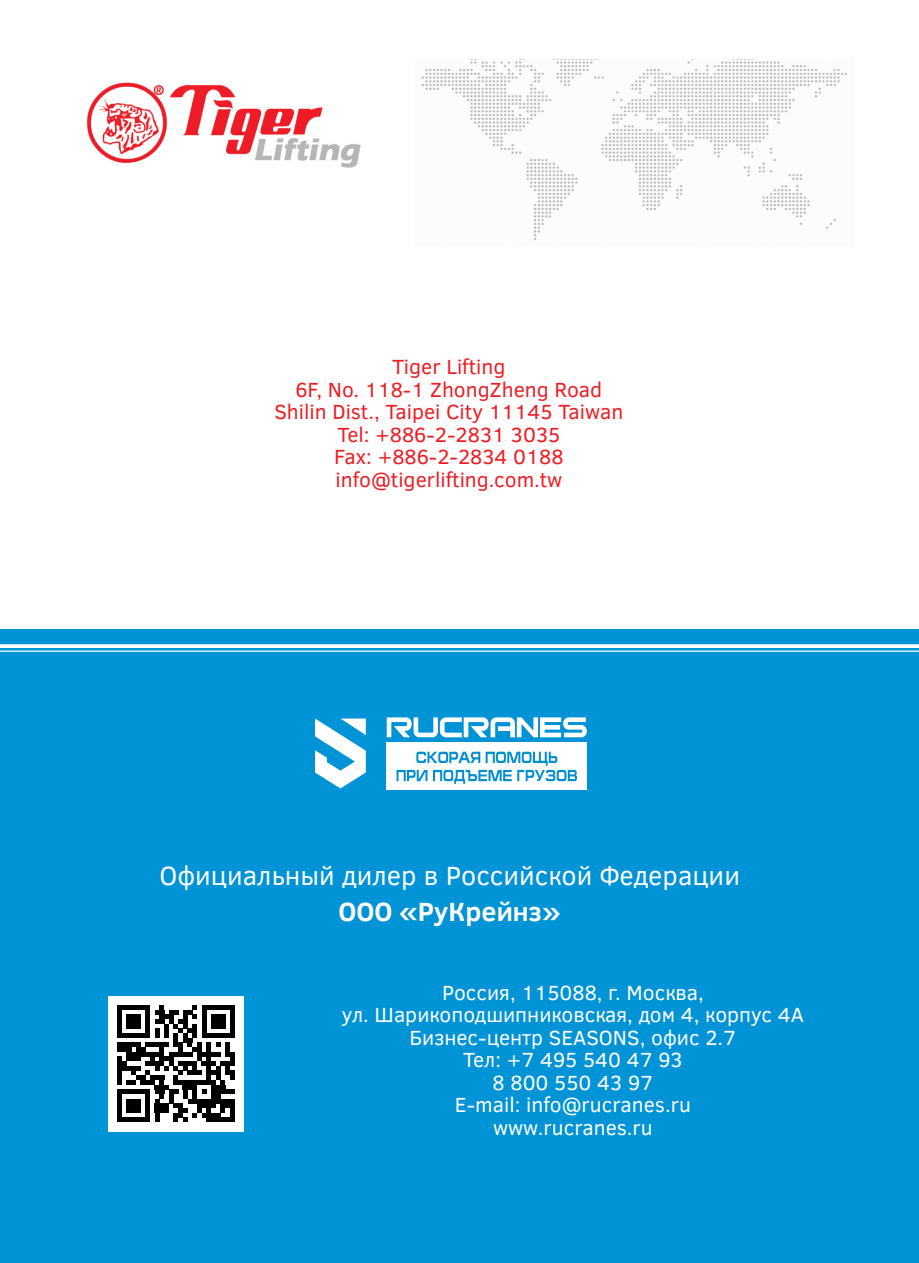
<style>
.page{position:relative;width:919px;height:1263px;background:#fff}
.page>*{position:absolute;margin:0;border:0;box-sizing:border-box;transform-origin:0 0}
.t1{font:27px "Clear Sans";color:#fff}
.t2{font:700 27px "Clear Sans";color:#fff}
.t3{font:21px "Clear Sans";color:#fff}
.t4{font:21px "Clear Sans";color:#ee1d23}
</style>
<div class="page">
<div style="left:0;top:629px;width:918px;height:634px;background:#0093d6"></div>
<hr style="left:0;top:650px;width:918px;height:2px;background:#fff">
<svg style="left:0;top:644px;width:918px;height:4px;background:#eef8fc"></svg>
<svg style="left:315px;top:718px;width:51px;height:70px"></svg>
<div style="left:386px;top:742px;width:201px;height:47px;background:#fff"></div>
<svg style="left:386px;top:717px;width:200px;height:20px"></svg>
<svg style="left:396px;top:752px;width:181px;height:32px"></svg>
<div style="left:108px;top:996px;width:136px;height:135px;background:#fff"></div>
<div style="left:117px;top:1005px;width:33px;height:5px;background:#000"></div>
<div style="left:127px;top:1014px;width:14px;height:5px;background:#000"></div>
<div style="left:127px;top:1019px;width:14px;height:5px;background:#000"></div>
<hr style="left:127px;top:1024px;width:14px;height:4px;background:#000">
<svg style="left:117px;top:1010px;width:5px;height:23px"></svg>
<div style="left:117px;top:1033px;width:33px;height:5px;background:#000"></div>
<div style="left:117px;top:1042px;width:24px;height:5px;background:#000"></div>
<div style="left:117px;top:1047px;width:14px;height:5px;background:#000"></div>
<div style="left:136px;top:1047px;width:9px;height:5px;background:#000"></div>
<hr style="left:127px;top:1052px;width:37px;height:4px;background:#000">
<svg style="left:117px;top:1056px;width:5px;height:5px"></svg>
<div style="left:127px;top:1056px;width:14px;height:5px;background:#000"></div>
<div style="left:117px;top:1061px;width:10px;height:5px;background:#000"></div>
<hr style="left:117px;top:1066px;width:24px;height:4px;background:#000">
<svg style="left:131px;top:1070px;width:5px;height:5px"></svg>
<div style="left:136px;top:1075px;width:9px;height:5px;background:#000"></div>
<svg style="left:117px;top:1070px;width:5px;height:15px"></svg>
<div style="left:127px;top:1080px;width:9px;height:5px;background:#000"></div>
<div style="left:141px;top:1080px;width:14px;height:5px;background:#000"></div>
<div style="left:117px;top:1089px;width:33px;height:5px;background:#000"></div>
<hr style="left:127px;top:1099px;width:14px;height:4px;background:#000">
<div style="left:127px;top:1103px;width:14px;height:5px;background:#000"></div>
<div style="left:127px;top:1108px;width:14px;height:5px;background:#000"></div>
<svg style="left:117px;top:1094px;width:5px;height:23px"></svg>
<div style="left:117px;top:1117px;width:33px;height:5px;background:#000"></div>
<svg style="left:145px;top:1005px;width:89px;height:117px"></svg>
<div style="left:206px;top:1117px;width:28px;height:5px;background:#000"></div>
<img style="left:87px;top:61px;width:760px;height:179px">
<p class="t4" style="left:392px;top:353px;width:115px">Tiger Lifting</p>
<p class="t4" style="left:295px;top:375px;width:308px">6F, No. 118-1 ZhongZheng Road</p>
<p class="t4" style="left:274px;top:398px;width:350px">Shilin Dist., Taipei City 11145 Taiwan</p>
<p class="t4" style="left:337px;top:420px;width:224px">Tel: +886-2-2831 3035</p>
<p class="t4" style="left:334px;top:443px;width:231px">Fax: +886-2-2834 0188</p>
<p class="t4" style="left:335px;top:465px;width:228px">info@tigerlifting.com.tw</p>
<p class="t1" style="left:159px;top:858px;width:582px">Официальный дилер в Российской Федерации</p>
<p class="t2" style="left:338px;top:892px;width:224px">ООО «РуКрейнз»</p>
<p class="t3" style="left:442px;top:978px;width:263px">Россия, 115088, г. Москва,</p>
<p class="t3" style="left:342px;top:1001px;width:463px">ул. Шарикоподшипниковская, дом 4, корпус 4А</p>
<p class="t3" style="left:409px;top:1023px;width:328px">Бизнес-центр SEASONS, офис 2.7</p>
<p class="t3" style="left:463px;top:1046px;width:221px">Тел: +7 495 540 47 93</p>
<p class="t3" style="left:492px;top:1068px;width:162px">8 800 550 43 97</p>
<p class="t3" style="left:455px;top:1091px;width:237px">E-mail: info@rucranes.ru</p>
<p class="t3" style="left:493px;top:1113px;width:161px">www.rucranes.ru</p>
</div>
